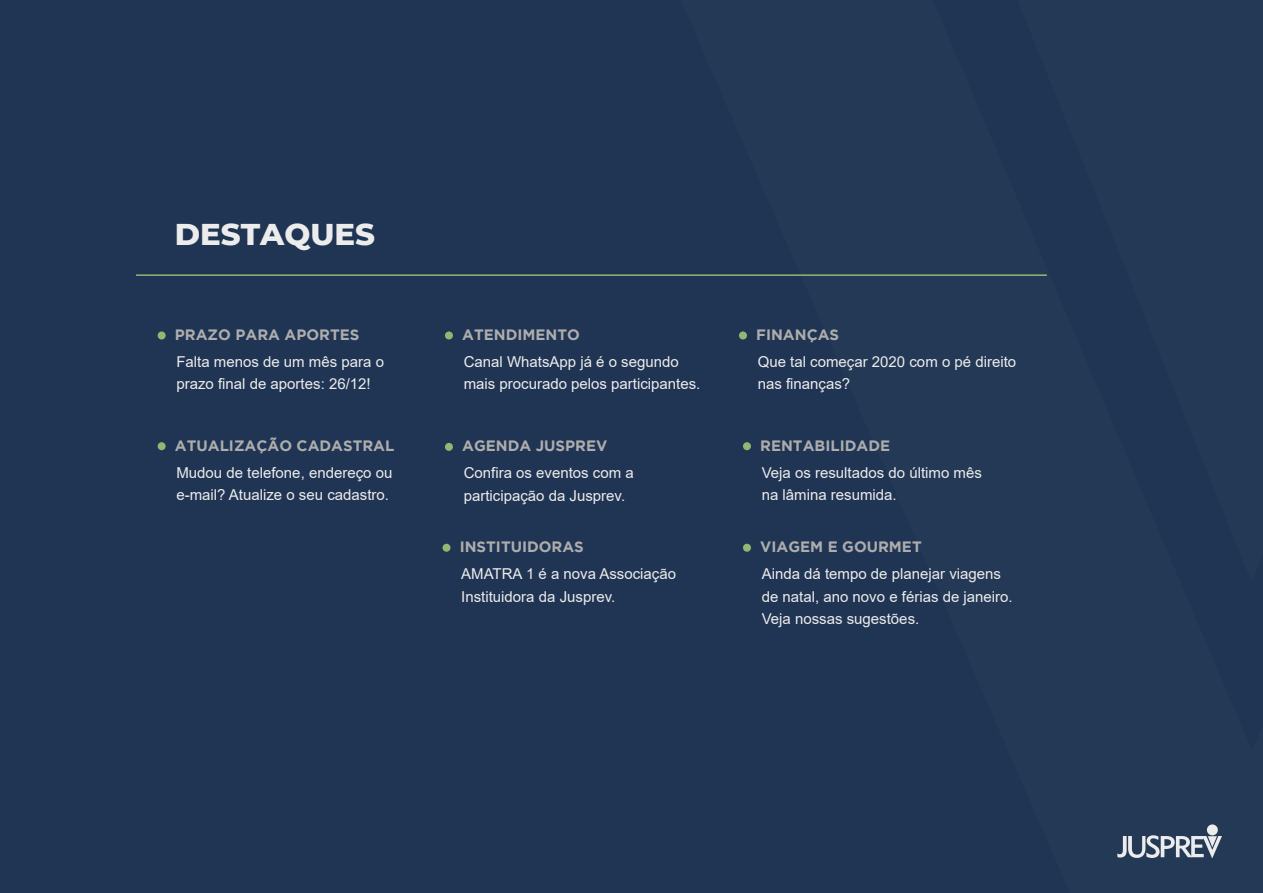
<style>
.page{position:relative;width:1263px;height:893px;background:#203553}
.page>*{position:absolute;margin:0;border:0;box-sizing:border-box;transform-origin:0 0}
.t1{font:800 30.75px "Montserrat";color:#ececec}
.t2{font:15px/22.5px "Arial";color:#ececec}
.t3{font:700 15px "Gotham";color:#adadad}
</style>
<div class="page">
<hr style="left:136px;top:274px;width:911px;height:2px;background:#93b773">
<div style="left:158px;top:331px;width:8px;height:8px;background:#93b773;border-radius:50%"></div>
<div style="left:158px;top:442px;width:8px;height:8px;background:#93b773;border-radius:50%"></div>
<div style="left:445px;top:331px;width:8px;height:8px;background:#93b773;border-radius:50%"></div>
<div style="left:445px;top:443px;width:8px;height:8px;background:#93b773;border-radius:50%"></div>
<div style="left:743px;top:544px;width:8px;height:8px;background:#93b773;border-radius:50%"></div>
<div style="left:739px;top:331px;width:8px;height:8px;background:#93b773;border-radius:50%"></div>
<div style="left:442px;top:544px;width:8px;height:8px;background:#93b773;border-radius:50%"></div>
<div style="left:743px;top:442px;width:8px;height:8px;background:#93b773;border-radius:50%"></div>
<div style="left:1207px;top:824px;width:11px;height:11px;background:#ececec;border-radius:50%"></div>
<svg style="left:1117px;top:835px;width:105px;height:23px"></svg>
<h1 class="t1" style="left:175px;top:211px;width:202px">DESTAQUES</h1>
<p class="t3" style="left:175px;top:326px;width:186px">PRAZO PARA APORTES</p>
<p class="t3" style="left:462px;top:326px;width:119px">ATENDIMENTO</p>
<p class="t3" style="left:756px;top:326px;width:84px">FINANÇAS</p>
<p class="t2" style="left:176px;top:350px;width:209px">Falta menos de um mês para o prazo final de aportes: 26/12!</p>
<p class="t2" style="left:464px;top:350px;width:238px">Canal WhatsApp já é o segundo mais procurado pelos participantes.</p>
<p class="t2" style="left:758px;top:350px;width:260px">Que tal começar 2020 com o pé direito nas finanças?</p>
<p class="t3" style="left:175px;top:437px;width:221px">ATUALIZAÇÃO CADASTRAL</p>
<p class="t3" style="left:462px;top:437px;width:147px">AGENDA JUSPREV</p>
<p class="t3" style="left:760px;top:437px;width:131px">RENTABILIDADE</p>
<p class="t2" style="left:176px;top:461px;width:217px">Mudou de telefone, endereço ou e-mail? Atualize o seu cadastro.</p>
<p class="t2" style="left:464px;top:462px;width:172px">Confira os eventos com a participação da Jusprev.</p>
<p class="t2" style="left:762px;top:461px;width:222px">Veja os resultados do último mês na lâmina resumida.</p>
<p class="t3" style="left:460px;top:538px;width:126px">INSTITUIDORAS</p>
<p class="t3" style="left:760px;top:538px;width:163px">VIAGEM E GOURMET</p>
<p class="t2" style="left:461px;top:563px;width:216px">AMATRA 1 é a nova Associação<br>Instituidora da Jusprev.</p>
<p class="t2" style="left:762px;top:563px;width:252px">Ainda dá tempo de planejar viagens de natal, ano novo e férias de janeiro.<br>Veja nossas sugestões.</p>
</div>
